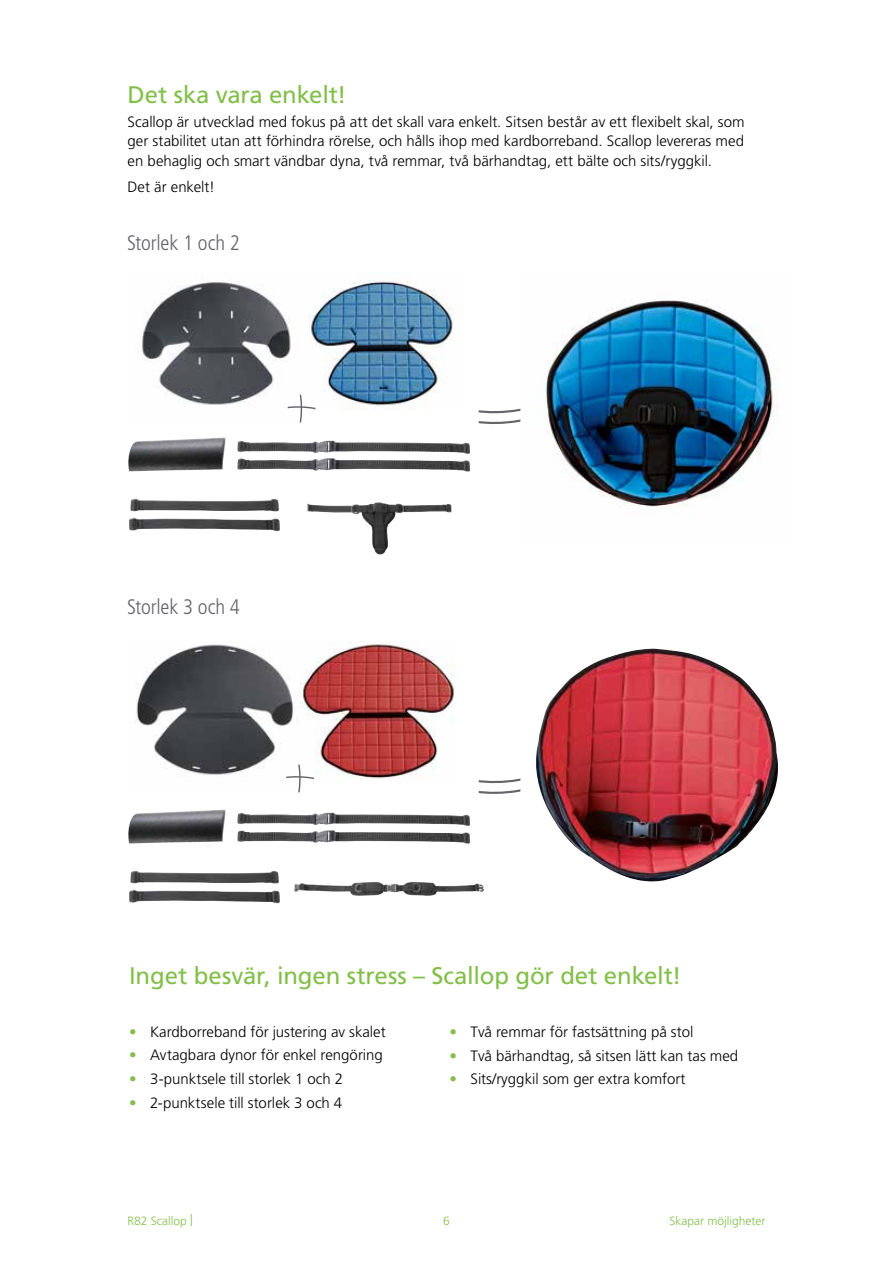
<style>
.page{position:relative;width:893px;height:1263px;background:#fff}
.page>*{position:absolute;margin:0;border:0;box-sizing:border-box;transform-origin:0 0}
.t1{font:24px "Frutiger LT Pro";letter-spacing:-.005em;color:#82bf48}
.t2{font:300 condensed 21px "Frutiger LT Pro";letter-spacing:-.005em;color:#646569}
.t3{font:300 15px/19.5px "Frutiger LT Pro";color:#000;text-align:justify}
.t4{font:300 12px "Frutiger LT Std";color:#82bf48}
.s1{color:#82bf48}
</style>
<div class="page">
<img style="left:545px;top:300px;width:234px;height:216px">
<img style="left:308px;top:281px;width:146px;height:127px">
<img style="left:308px;top:502px;width:70px;height:26px">
<img style="left:135px;top:642px;width:158px;height:133px">
<img style="left:300px;top:641px;width:154px;height:138px">
<img style="left:294px;top:882px;width:190px;height:14px">
<img style="left:142px;top:282px;width:149px;height:123px">
<img style="left:128px;top:437px;width:97px;height:34px">
<img style="left:129px;top:498px;width:150px;height:34px">
<img style="left:237px;top:440px;width:233px;height:14px">
<img style="left:237px;top:458px;width:233px;height:14px">
<svg style="left:279px;top:394px;width:37px;height:29px"></svg>
<svg style="left:478px;top:408px;width:43px;height:16px"></svg>
<img style="left:128px;top:809px;width:97px;height:35px">
<img style="left:129px;top:871px;width:150px;height:33px">
<img style="left:237px;top:812px;width:233px;height:14px">
<img style="left:237px;top:830px;width:233px;height:14px">
<svg style="left:277px;top:763px;width:38px;height:30px"></svg>
<svg style="left:478px;top:778px;width:43px;height:16px"></svg>
<img style="left:536px;top:649px;width:243px;height:233px">
<h1 class="t1" style="left:128px;top:81px;width:221px">Det ska vara enkelt!</h1>
<p class="t3" style="left:128px;top:112px;width:618px">Scallop är utvecklad med fokus på att det skall vara enkelt. Sitsen består av ett flexibelt skal, som ger stabilitet utan att förhindra rörelse, och hålls ihop med kardborreband. Scallop levereras med en behaglig och smart vändbar dyna, två remmar, två bärhandtag, ett bälte och sits/ryggkil.</p>
<p class="t3" style="left:128px;top:177px;width:89px">Det är enkelt!</p>
<h2 class="t2" style="left:127px;top:231px;width:114px">Storlek 1 och 2</h2>
<h2 class="t2" style="left:127px;top:595px;width:114px">Storlek 3 och 4</h2>
<h1 class="t1" style="left:129px;top:961px;width:554px">Inget besvär, ingen stress – Scallop gör det enkelt!</h1>
<p class="t3" style="left:129px;top:1022px;width:258px"><span class="s1">•</span> Kardborreband för justering av skalet</p>
<p class="t3" style="left:129px;top:1045px;width:255px"><span class="s1">•</span> Avtagbara dynor för enkel rengöring</p>
<p class="t3" style="left:129px;top:1069px;width:215px"><span class="s1">•</span> 3-punktsele till storlek 1 och 2</p>
<p class="t3" style="left:129px;top:1093px;width:215px"><span class="s1">•</span> 2-punktsele till storlek 3 och 4</p>
<p class="t3" style="left:449px;top:1022px;width:245px"><span class="s1">•</span> Två remmar för fastsättning på stol</p>
<p class="t3" style="left:449px;top:1046px;width:290px"><span class="s1">•</span> Två bärhandtag, så sitsen lätt kan tas med</p>
<p class="t3" style="left:449px;top:1069px;width:237px"><span class="s1">•</span> Sits/ryggkil som ger extra komfort</p>
<p class="t4" style="left:128px;top:1214px;width:67px">R82 Scallop |</p>
<p class="t4" style="left:443px;top:1214px;width:8px">6</p>
<p class="t4" style="left:669px;top:1214px;width:97px">Skapar möjligheter</p>
</div>
